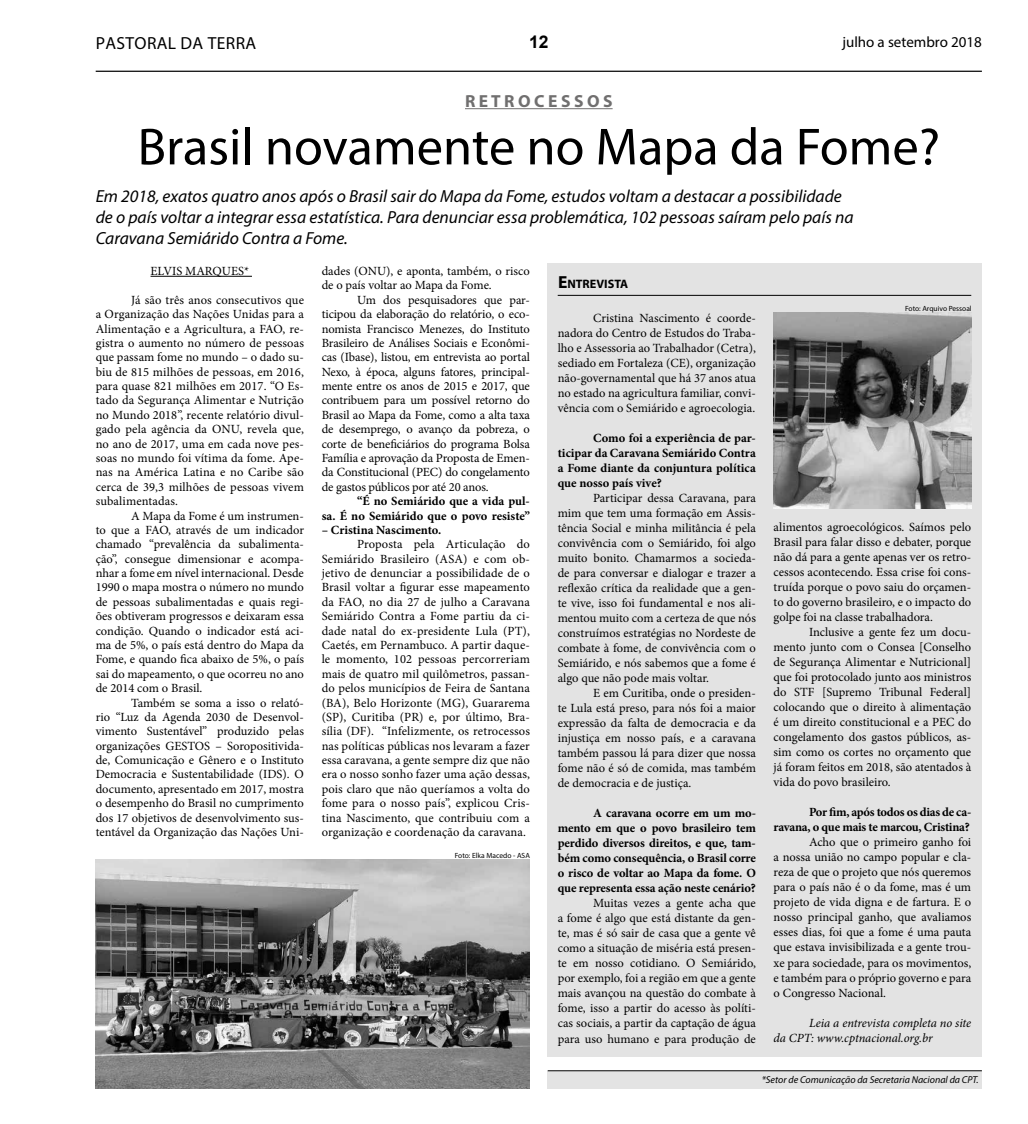
<style>
.page{position:relative;width:1028px;height:1124px;background:#fff}
.page>*{position:absolute;margin:0;border:0;box-sizing:border-box;transform-origin:0 0}
.t1{font:52.5px "Myriad Pro";color:#000}
.t2{font:italic 17.5px/21px "Myriad Pro";color:#000}
.t3{font:17.5px "Myriad Pro";letter-spacing:.02em;color:#000}
.t4{font:700 17.5px "Myriad Pro";color:#706f6f}
.t5{font:700 17.5px "Arial";color:#000}
.t6{font:15px "Myriad Pro";color:#000}
.t7{font:12.5px/14.4px "Minion Pro";color:#000;text-align:justify}
.t8{font:700 12.5px/15px "Minion Pro";letter-spacing:-.01em;color:#000;text-align:justify}
.t9{font:italic 12.5px/15px "Minion Pro";letter-spacing:-.005em;color:#000}
.t10{font:700 12.25px "Myriad Pro";color:#000}
.t11{font:italic 10px "Myriad Pro";color:#000}
.t12{font:7.5px "Myriad Pro";color:#000}
.s1{font-size:17.5px}
</style>
<div class="page">
<div style="left:547px;top:263px;width:434px;height:793px;background:#e3e3e3"></div>
<hr style="left:465px;top:108px;width:147px;height:1px;background:#706f6f">
<hr style="left:96px;top:71px;width:885px;height:1px;background:#000">
<hr style="left:150px;top:276px;width:102px;height:1px;background:#000">
<img style="left:773px;top:313px;width:198px;height:195px">
<img style="left:96px;top:859px;width:434px;height:229px">
<div style="left:547px;top:1070px;width:434px;height:18px;background:#e3e3e3"></div>
<hr style="left:547px;top:1070px;width:434px;height:1px;background:#000">
<hr style="left:557px;top:295px;width:414px;height:1px;background:#000">
<h2 class="t3" style="left:96px;top:32px;width:162px">PASTORAL DA TERRA</h2>
<h2 class="t5" style="left:529px;top:30px;width:21px">12</h2>
<p class="t6" style="left:842px;top:32px;width:141px">julho a setembro 2018</p>
<h2 class="t4" style="left:465px;top:90px;width:149px">R E T R O C E S S O S</h2>
<h1 class="t1" style="left:138px;top:114px;width:804px">Brasil novamente no Mapa da Fome?</h1>
<p class="t2" style="left:96px;top:185px;width:759px">Em 2018, exatos quatro anos após o Brasil sair do Mapa da Fome, estudos voltam a destacar a possibilidade de o país voltar a integrar essa estatística. Para denunciar essa problemática, 102 pessoas saíram pelo país na<br>Caravana Semiárido Contra a Fome.</p>
<p class="t7" style="left:150px;top:264px;width:100px">ELVIS MARQUES*</p>
<p class="t7" style="left:96px;top:292px;width:210px;text-indent:35px">Já são três anos consecutivos que a Organização das Nações Unidas para a Alimentação e a Agricultura, a FAO, re&shy;gistra o aumento no número de pessoas que passam fome no mundo – o dado su&shy;biu de 815 milhões de pessoas, em 2016, para quase 821 milhões em 2017. “O Es&shy;tado da Segurança Alimentar e Nutrição no Mundo 2018”, recente relatório divul&shy;gado pela agência da ONU, revela que, no ano de 2017, uma em cada nove pes&shy;soas no mundo foi vítima da fome. Ape&shy;nas na América Latina e no Caribe são cerca de 39,3 milhões de pessoas vivem subalimentadas.</p>
<p class="t7" style="left:96px;top:508px;width:210px;text-indent:35px">A Mapa da Fome é um instrumen&shy;to que a FAO, através de um indicador chamado “prevalência da subalimenta&shy;ção”, consegue dimensionar e acompa&shy;nhar a fome em nível internacional. Desde 1990 o mapa mostra o número no mundo de pessoas subalimentadas e quais regi&shy;ões obtiveram progressos e deixaram essa condição. Quando o indicador está aci&shy;ma de 5%, o país está dentro do Mapa da Fome, e quando fica abaixo de 5%, o país sai do mapeamento, o que ocorreu no ano de 2014 com o Brasil.</p>
<p class="t7" style="left:96px;top:695px;width:210px;text-indent:35px">Também se soma a isso o relató&shy;rio “Luz da Agenda 2030 de Desenvol&shy;vimento Sustentável” produzido pelas organizações GESTOS – Soropositivida&shy;de, Comunicação e Gênero e o Instituto Democracia e Sustentabilidade (IDS). O documento, apresentado em 2017, mostra o desempenho do Brasil no cumprimento dos 17 objetivos de desenvolvimento sus&shy;tentável da Organização das Nações Uni-</p>
<p class="t7" style="left:322px;top:264px;width:210px">dades (ONU), e aponta, também, o risco de o país voltar ao Mapa da Fome.</p>
<p class="t7" style="left:322px;top:292px;width:210px;text-indent:35px">Um dos pesquisadores que par&shy;ticipou da elaboração do relatório, o eco&shy;nomista Francisco Menezes, do Instituto Brasileiro de Análises Sociais e Econômi&shy;cas (Ibase), listou, em entrevista ao portal Nexo, à época, alguns fatores, principal&shy;mente entre os anos de 2015 e 2017, que contribuem para um possível retorno do Brasil ao Mapa da Fome, como a alta taxa de desemprego, o avanço da pobreza, o corte de beneficiários do programa Bolsa Família e aprovação da Proposta de Emen&shy;da Constitucional (PEC) do congelamento de gastos públicos por até 20 anos.</p>
<p class="t8" style="left:322px;top:493px;width:210px;line-height:14.4px;text-align:right">“É no Semiárido que a vida pul-<br>sa. É no Semiárido que o povo resiste”</p>
<p class="t8" style="left:322px;top:522px;width:121px">– Cristina Nascimento.</p>
<p class="t7" style="left:322px;top:537px;width:210px;text-indent:35px">Proposta pela Articulação do Semiárido Brasileiro (ASA) e com ob&shy;jetivo de denunciar a possibilidade de o Brasil voltar a figurar esse mapeamento da FAO, no dia 27 de julho a Caravana Semiárido Contra a Fome partiu da ci&shy;dade natal do ex-presidente Lula (PT), Caetés, em Pernambuco. A partir daque&shy;le momento, 102 pessoas percorreriam mais de quatro mil quilômetros, passan&shy;do pelos municípios de Feira de Santana (BA), Belo Horizonte (MG), Guararema (SP), Curitiba (PR) e, por último, Bra&shy;sília (DF). “Infelizmente, os retrocessos nas políticas públicas nos levaram a fazer essa caravana, a gente sempre diz que não era o nosso sonho fazer uma ação dessas, pois claro que não queríamos a volta do fome para o nosso país”, explicou Cris&shy;tina Nascimento, que contribuiu com a organização e coordenação da caravana.</p>
<p class="t10" style="left:558px;top:276px;width:72px"><span class="s1">E</span>NTREVISTA</p>
<p class="t12" style="left:905px;top:304px;width:68px">Foto: Arquivo Pessoal</p>
<p class="t7" style="left:557px;top:310px;width:200px;line-height:15px;text-indent:35px">Cristina Nascimento é coorde&shy;nadora do Centro de Estudos do Traba&shy;lho e Assessoria ao Trabalhador (Cetra), sediado em Fortaleza (CE), organização não-governamental que há 37 anos atua no estado na agricultura familiar, convi&shy;vência com o Semiárido e agroecologia.</p>
<p class="t8" style="left:557px;top:430px;width:200px;text-indent:35px">Como foi a experiência de par&shy;ticipar da Caravana Semiárido Contra a Fome diante da conjuntura política que nosso país vive?</p>
<p class="t7" style="left:557px;top:490px;width:200px;line-height:15px;text-indent:35px">Participar dessa Caravana, para mim que tem uma formação em Assis&shy;tência Social e minha militância é pela convivência com o Semiárido, foi algo muito bonito. Chamarmos a socieda&shy;de para conversar e dialogar e trazer a reflexão crítica da realidade que a gen&shy;te vive, isso foi fundamental e nos ali&shy;mentou muito com a certeza de que nós construímos estratégias no Nordeste de combate à fome, de convivência com o Semiárido, e nós sabemos que a fome é algo que não pode mais voltar.</p>
<p class="t7" style="left:557px;top:685px;width:200px;line-height:15px;text-indent:35px">E em Curitiba, onde o presiden&shy;te Lula está preso, para nós foi a maior expressão da falta de democracia e da injustiça em nosso país, e a caravana também passou lá para dizer que nossa fome não é só de comida, mas também de democracia e de justiça.</p>
<p class="t8" style="left:557px;top:805px;width:200px;text-indent:35px">A caravana ocorre em um mo&shy;mento em que o povo brasileiro tem perdido diversos direitos, e que, tam&shy;bém como consequência, o Brasil corre o risco de voltar ao Mapa da fome. O que representa essa ação neste cenário?</p>
<p class="t7" style="left:557px;top:895px;width:200px;line-height:15px;text-indent:35px">Muitas vezes a gente acha que a fome é algo que está distante da gen&shy;te, mas é só sair de casa que a gente vê como a situação de miséria está presen&shy;te em nosso cotidiano. O Semiárido, por exemplo, foi a região em que a gente mais avançou na questão do combate à fome, isso a partir do acesso às políti&shy;cas sociais, a partir da captação de água para uso humano e para produção de</p>
<p class="t7" style="left:773px;top:519px;width:199px;line-height:15px">alimentos agroecológicos. Saímos pelo Brasil para falar disso e debater, porque não dá para a gente apenas ver os retro&shy;cessos acontecendo. Essa crise foi cons&shy;truída porque o povo saiu do orçamen&shy;to do governo brasileiro, e o impacto do golpe foi na classe trabalhadora.</p>
<p class="t7" style="left:773px;top:624px;width:199px;line-height:15px;text-indent:35px">Inclusive a gente fez um docu&shy;mento junto com o Consea [Conselho de Segurança Alimentar e Nutricional] que foi protocolado junto aos ministros do STF [Supremo Tribunal Federal] colocando que o direito à alimentação é um direito constitucional e a PEC do congelamento dos gastos públicos, as&shy;sim como os cortes no orçamento que já foram feitos em 2018, são atentados à vida do povo brasileiro.</p>
<p class="t8" style="left:773px;top:804px;width:199px;text-align:right">Por fim, após todos os dias de ca&shy;ravana, o que mais te marcou, Cristina?</p>
<p class="t7" style="left:773px;top:834px;width:199px;line-height:15px;text-indent:35px">Acho que o primeiro ganho foi a nossa união no campo popular e cla&shy;reza de que o projeto que nós queremos para o país não é o da fome, mas é um projeto de vida digna e de fartura. E o nosso principal ganho, que avaliamos esses dias, foi que a fome é uma pauta que estava invisibilizada e a gente trou&shy;xe para sociedade, para os movimentos, e também para o próprio governo e para o Congresso Nacional.</p>
<p class="t9" style="left:773px;top:1014px;width:199px;text-indent:35px">Leia a entrevista completa no site da CPT: www.cptnacional.org.br</p>
<p class="t12" style="left:455px;top:850px;width:77px">Foto: Elka Macedo - ASA</p>
<p class="t11" style="left:761px;top:1073px;width:218px">*Setor de Comunicação da Secretaria Nacional da CPT.</p>
</div>
